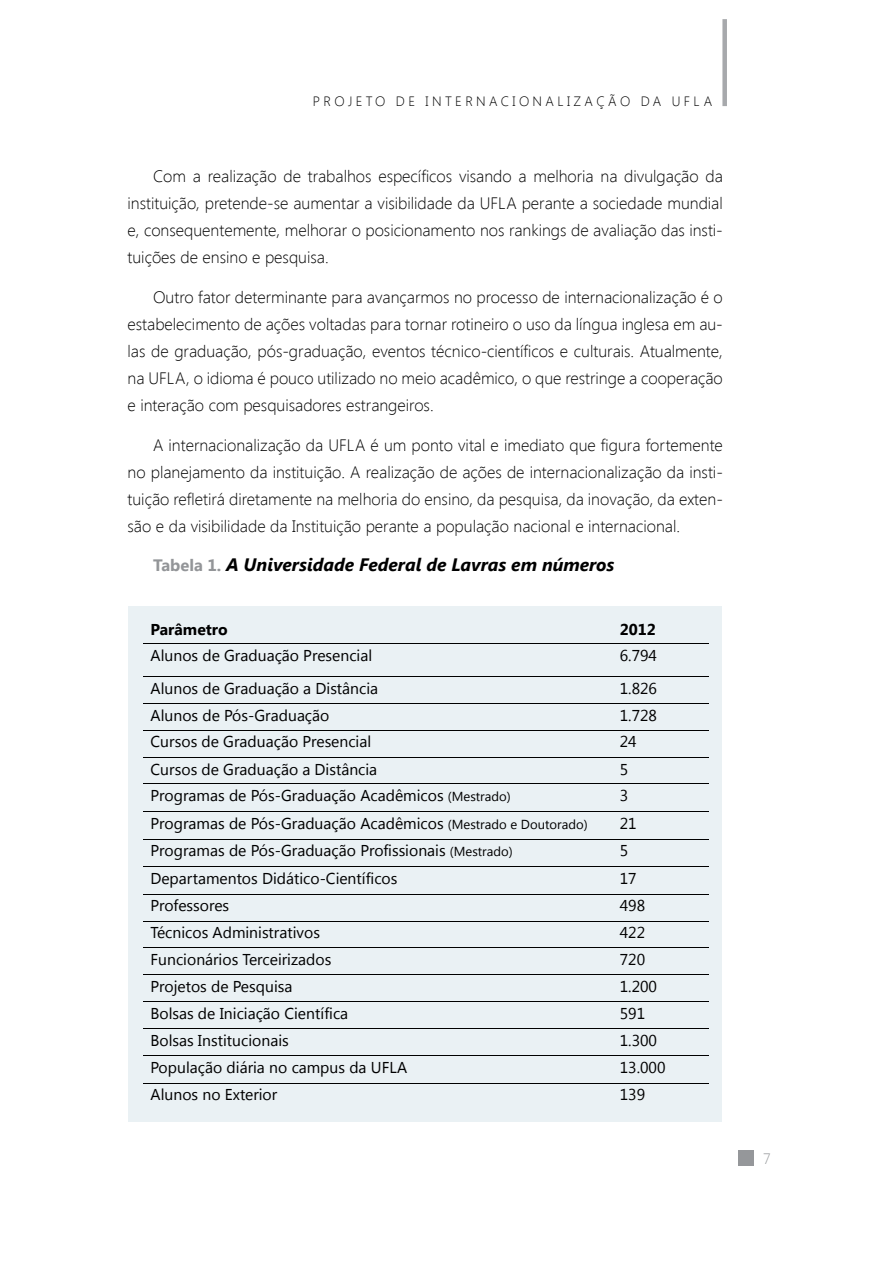
<style>
.page{position:relative;width:893px;height:1263px;background:#fff}
.page>*{position:absolute;margin:0;border:0;box-sizing:border-box;transform-origin:0 0}
.t1{font:italic 700 18px "Segoe UI";color:#000}
.t2{font:300 16.5px/27px "Segoe UI";color:#000;text-align:justify}
.t3{font:15.75px "Segoe UI";color:#000}
.t4{font:700 15.75px "Segoe UI";color:#000}
.t5{font:300 15px "Segoe UI";color:#939598}
.t6{font:300 13.5px "Segoe UI";letter-spacing:.25em;color:#000}
.s1{font-style:normal;font-size:16.5px;color:#939598}
.s2{font-size:13.05px}
</style>
<div class="page">
<div style="left:722px;top:19px;width:5px;height:87px;background:#a7a9ac"></div>
<div style="left:738px;top:1150px;width:15px;height:16px;background:#95979a"></div>
<div style="left:128px;top:607px;width:594px;height:515px;background:#eaf1f4"></div>
<p class="t6" style="left:313px;top:91px;width:401px">PROJETO DE INTERNACIONALIZAÇÃO DA UFLA</p>
<p class="t2" style="left:128px;top:162px;width:597px;text-indent:26px">Com a realização de trabalhos específicos visando a melhoria na divulgação da instituição, pretende-se aumentar a visibilidade da UFLA perante a sociedade mundial e, consequentemente, melhorar o posicionamento nos rankings de avaliação das insti&shy;tuições de ensino e pesquisa.</p>
<p class="t2" style="left:128px;top:283px;width:597px;text-indent:26px">Outro fator determinante para avançarmos no processo de internacionalização é o estabelecimento de ações voltadas para tornar rotineiro o uso da língua inglesa em au&shy;las de graduação, pós-graduação, eventos técnico-científicos e culturais. Atualmente, na UFLA, o idioma é pouco utilizado no meio acadêmico, o que restringe a cooperação e interação com pesquisadores estrangeiros.</p>
<p class="t2" style="left:128px;top:431px;width:597px;text-indent:26px">A internacionalização da UFLA é um ponto vital e imediato que figura fortemente no planejamento da instituição. A realização de ações de internacionalização da insti&shy;tuição refletirá diretamente na melhoria do ensino, da pesquisa, da inovação, da exten&shy;são e da visibilidade da Instituição perante a população nacional e internacional.</p>
<p class="t1" style="left:153px;top:552px;width:463px"><span class="s1">Tabela 1.</span> A Universidade Federal de Lavras em números</p>
<p class="t4" style="left:150px;top:618px;width:79px">Parâmetro</p>
<p class="t4" style="left:620px;top:618px;width:38px">2012</p>
<p class="t3" style="left:150px;top:644px;width:223px">Alunos de Graduação Presencial</p>
<p class="t3" style="left:620px;top:644px;width:39px">6.794</p>
<p class="t3" style="left:150px;top:677px;width:229px">Alunos de Graduação a Distância</p>
<p class="t3" style="left:620px;top:677px;width:39px">1.826</p>
<p class="t3" style="left:150px;top:704px;width:180px">Alunos de Pós-Graduação</p>
<p class="t3" style="left:620px;top:704px;width:39px">1.728</p>
<p class="t3" style="left:150px;top:731px;width:222px">Cursos de Graduação Presencial</p>
<p class="t3" style="left:620px;top:731px;width:18px">24</p>
<p class="t3" style="left:150px;top:758px;width:228px">Cursos de Graduação a Distância</p>
<p class="t3" style="left:620px;top:758px;width:10px">5</p>
<p class="t3" style="left:150px;top:785px;width:362px">Programas de Pós-Graduação Acadêmicos <span class="s2">(Mestrado)</span></p>
<p class="t3" style="left:620px;top:785px;width:10px">3</p>
<p class="t3" style="left:150px;top:812px;width:439px">Programas de Pós-Graduação Acadêmicos <span class="s2">(Mestrado e Doutorado)</span></p>
<p class="t3" style="left:620px;top:812px;width:18px">21</p>
<p class="t3" style="left:150px;top:840px;width:364px">Programas de Pós-Graduação Profissionais <span class="s2">(Mestrado)</span></p>
<p class="t3" style="left:620px;top:840px;width:10px">5</p>
<p class="t3" style="left:150px;top:867px;width:249px">Departamentos Didático-Científicos</p>
<p class="t3" style="left:620px;top:867px;width:18px">17</p>
<p class="t3" style="left:150px;top:895px;width:80px">Professores</p>
<p class="t3" style="left:620px;top:895px;width:27px">498</p>
<p class="t3" style="left:150px;top:922px;width:171px">Técnicos Administrativos</p>
<p class="t3" style="left:620px;top:922px;width:27px">422</p>
<p class="t3" style="left:150px;top:948px;width:183px">Funcionários Terceirizados</p>
<p class="t3" style="left:620px;top:948px;width:27px">720</p>
<p class="t3" style="left:150px;top:975px;width:143px">Projetos de Pesquisa</p>
<p class="t3" style="left:620px;top:975px;width:39px">1.200</p>
<p class="t3" style="left:150px;top:1002px;width:199px">Bolsas de Iniciação Científica</p>
<p class="t3" style="left:620px;top:1002px;width:27px">591</p>
<p class="t3" style="left:150px;top:1029px;width:140px">Bolsas Institucionais</p>
<p class="t3" style="left:620px;top:1029px;width:39px">1.300</p>
<p class="t3" style="left:150px;top:1056px;width:258px">População diária no campus da UFLA</p>
<p class="t3" style="left:620px;top:1056px;width:47px">13.000</p>
<p class="t3" style="left:150px;top:1084px;width:128px">Alunos no Exterior</p>
<p class="t3" style="left:620px;top:1084px;width:27px">139</p>
<p class="t5" style="left:763px;top:1148px;width:9px">7</p>
</div>
